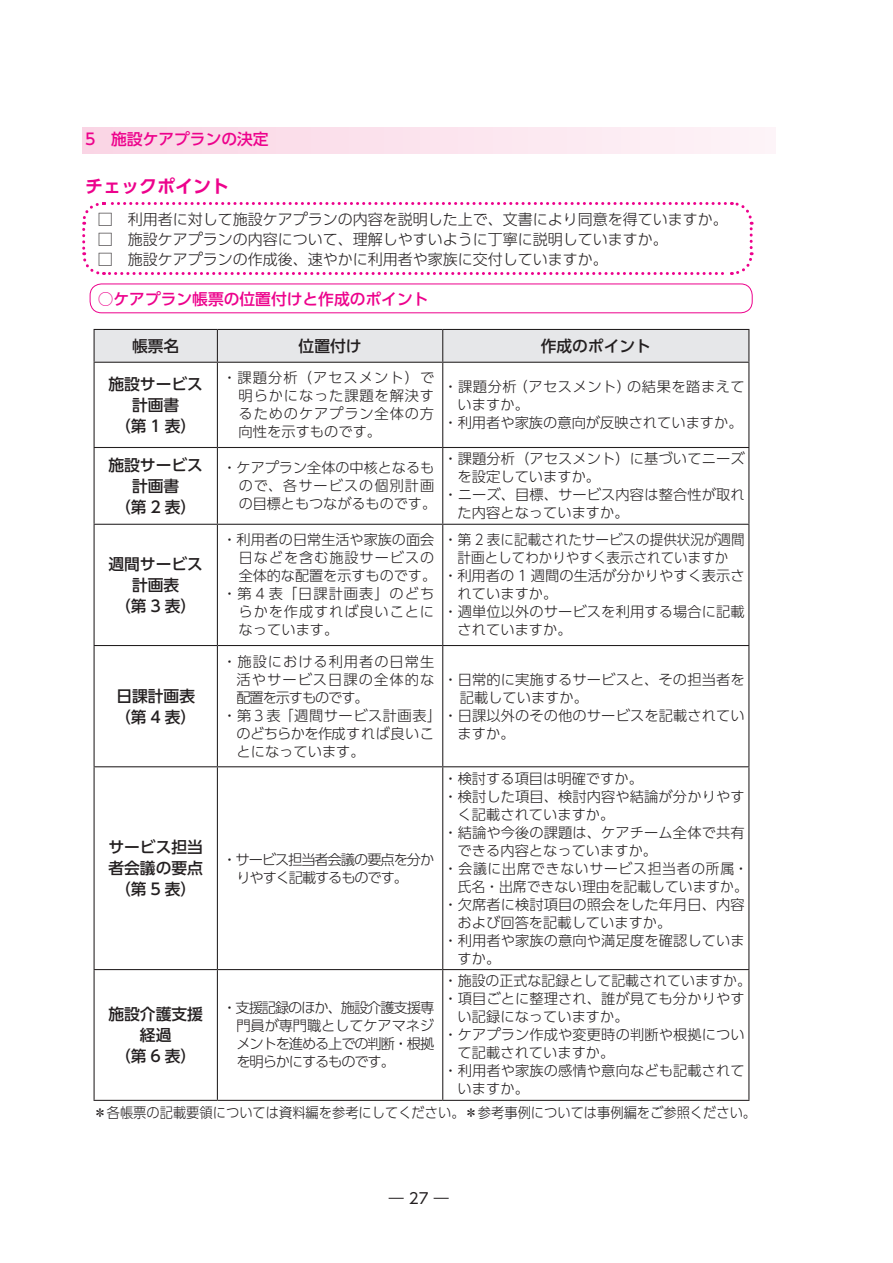
<style>
.page{position:relative;width:893px;height:1263px;background:#fff}
.page>*{position:absolute;margin:0;border:0;box-sizing:border-box;transform-origin:0 0}
.t1{font:700 18px "UD Shin Go Pro De";color:#ed028c}
.t2{font:500 15.75px/21px "UD Shin Go Pro";color:#231f20;text-align:center}
.t3{font:500 15.75px "UD Shin Go Pro";color:#ed028c}
.t4{font:300 15px/19.8px "UD Shin Go Pro";color:#231f20}
.t5{font:15px "UD Shin Go Pro";color:#231f20}
.t6{font:300 14.25px/18px "UD Shin Go Pro";color:#231f20;text-align:justify}
.t7{font:300 14.25px "UD Shin Go Pro";color:#231f20;scale:.93 1}
.t8{font:300 14.25px/18px "UD Shin Go Pro";letter-spacing:-.075em;color:#231f20}
.t9{font:300 14.25px "UD Shin Go Pro";letter-spacing:.07em;color:#231f20}
.t10{font:300 14.25px "UD Shin Go Pro";letter-spacing:.035em;color:#231f20}
.t11{font:300 14.25px "UD Shin Go Pro";letter-spacing:.055em;color:#231f20}
.t12{font:300 14.25px "UD Shin Go Pro";color:#231f20;scale:.95 1}
.t13{font:300 14.25px "UD Shin Go Pro";letter-spacing:.065em;color:#231f20}
.t14{font:300 14.25px "UD Shin Go Pro";letter-spacing:-.045em;color:#231f20}
.t15{font:300 14.25px "UD Shin Go Pro";letter-spacing:.06em;color:#231f20}
.t16{font:300 14.25px "UD Shin Go Pro";letter-spacing:.075em;color:#231f20}
.t17{font:300 14.25px "UD Shin Go Pro";letter-spacing:-.08em;color:#231f20}
</style>
<div class="page">
<svg style="left:82px;top:202px;width:672px;height:73px"></svg>
<div style="left:90px;top:283px;width:663px;height:30px;border:1px solid #ed028c;border-radius:12px"></div>
<div style="left:82px;top:128px;width:693px;height:25px;background:linear-gradient(to right,#fad5e4,#fdf3f7)"></div>
<div style="left:95px;top:330px;width:653px;height:32px;background:#e6e7e9"></div>
<hr style="left:94px;top:329px;width:123px;height:1px;background:#231f20">
<hr style="left:94px;top:330px;width:1px;height:32px;background:#231f20">
<hr style="left:217px;top:329px;width:226px;height:1px;background:#231f20">
<hr style="left:217px;top:330px;width:1px;height:32px;background:#231f20">
<hr style="left:443px;top:329px;width:306px;height:1px;background:#231f20">
<hr style="left:442px;top:330px;width:1px;height:32px;background:#231f20">
<hr style="left:748px;top:330px;width:1px;height:32px;background:#231f20">
<hr style="left:94px;top:362px;width:123px;height:1px;background:#231f20">
<hr style="left:94px;top:363px;width:1px;height:84px;background:#231f20">
<hr style="left:217px;top:362px;width:226px;height:1px;background:#231f20">
<hr style="left:217px;top:363px;width:1px;height:84px;background:#231f20">
<hr style="left:443px;top:362px;width:306px;height:1px;background:#231f20">
<hr style="left:442px;top:363px;width:1px;height:84px;background:#231f20">
<hr style="left:748px;top:363px;width:1px;height:84px;background:#231f20">
<hr style="left:94px;top:447px;width:123px;height:1px;background:#231f20">
<hr style="left:94px;top:448px;width:1px;height:76px;background:#231f20">
<hr style="left:217px;top:447px;width:226px;height:1px;background:#231f20">
<hr style="left:217px;top:448px;width:1px;height:76px;background:#231f20">
<hr style="left:443px;top:447px;width:306px;height:1px;background:#231f20">
<hr style="left:442px;top:448px;width:1px;height:76px;background:#231f20">
<hr style="left:748px;top:448px;width:1px;height:76px;background:#231f20">
<hr style="left:94px;top:524px;width:123px;height:1px;background:#231f20">
<hr style="left:94px;top:525px;width:1px;height:120px;background:#231f20">
<hr style="left:217px;top:524px;width:226px;height:1px;background:#231f20">
<hr style="left:217px;top:525px;width:1px;height:120px;background:#231f20">
<hr style="left:443px;top:524px;width:306px;height:1px;background:#231f20">
<hr style="left:442px;top:525px;width:1px;height:120px;background:#231f20">
<hr style="left:748px;top:525px;width:1px;height:120px;background:#231f20">
<hr style="left:94px;top:645px;width:123px;height:1px;background:#231f20">
<hr style="left:94px;top:646px;width:1px;height:120px;background:#231f20">
<hr style="left:217px;top:645px;width:226px;height:1px;background:#231f20">
<hr style="left:217px;top:646px;width:1px;height:120px;background:#231f20">
<hr style="left:443px;top:645px;width:306px;height:1px;background:#231f20">
<hr style="left:442px;top:646px;width:1px;height:120px;background:#231f20">
<hr style="left:748px;top:646px;width:1px;height:120px;background:#231f20">
<hr style="left:94px;top:766px;width:123px;height:1px;background:#231f20">
<hr style="left:94px;top:767px;width:1px;height:202px;background:#231f20">
<hr style="left:217px;top:766px;width:226px;height:1px;background:#231f20">
<hr style="left:217px;top:767px;width:1px;height:202px;background:#231f20">
<hr style="left:443px;top:766px;width:306px;height:1px;background:#231f20">
<hr style="left:442px;top:767px;width:1px;height:202px;background:#231f20">
<hr style="left:748px;top:767px;width:1px;height:202px;background:#231f20">
<hr style="left:94px;top:969px;width:123px;height:1px;background:#231f20">
<hr style="left:94px;top:970px;width:1px;height:130px;background:#231f20">
<hr style="left:217px;top:969px;width:226px;height:1px;background:#231f20">
<hr style="left:217px;top:970px;width:1px;height:130px;background:#231f20">
<hr style="left:443px;top:969px;width:306px;height:1px;background:#231f20">
<hr style="left:442px;top:970px;width:1px;height:130px;background:#231f20">
<hr style="left:748px;top:970px;width:1px;height:130px;background:#231f20">
<hr style="left:94px;top:1100px;width:123px;height:1px;background:#231f20">
<hr style="left:217px;top:1100px;width:226px;height:1px;background:#231f20">
<hr style="left:443px;top:1100px;width:306px;height:1px;background:#231f20">
<p class="t3" style="left:85px;top:126px;width:185px">5　施設ケアプランの決定</p>
<p class="t1" style="left:85px;top:172px;width:145px">チェックポイント</p>
<p class="t4" style="left:98px;top:209px;width:631px">□　利用者に対して施設ケアプランの内容を説明した上で、文書により同意を得ていますか。□　施設ケアプランの内容について、理解しやすいように丁寧に説明していますか。<br>□　施設ケアプランの作成後、速やかに利用者や家族に交付していますか。</p>
<p class="t3" style="left:98px;top:286px;width:332px">○ケアプラン帳票の位置付けと作成のポイント</p>
<p class="t2" style="left:132px;top:335px;width:49px">帳票名</p>
<p class="t2" style="left:299px;top:335px;width:64px">位置付け</p>
<p class="t2" style="left:541px;top:335px;width:112px">作成のポイント</p>
<p class="t2" style="left:108px;top:373px;width:96px">施設サービス計画書<br>（第 1 表）</p>
<p class="t6" style="left:239px;top:368px;width:197px;text-indent:-16px">・課題分析（アセスメント）で明らかになった課題を解決するためのケアプラン全体の方向性を示すものです。</p>
<p class="t10" style="left:443px;top:375px;width:303px">・課題分析（アセスメント）の結果を踏まえて</p>
<p class="t6" style="left:458px;top:395px;width:73px">いますか。</p>
<p class="t6" style="left:443px;top:413px;width:301px">・利用者や家族の意向が反映されていますか。</p>
<p class="t2" style="left:108px;top:454px;width:96px">施設サービス計画書<br>（第 2 表）</p>
<p class="t6" style="left:239px;top:458px;width:199px;text-align:left;text-indent:-16px">・ケアプラン全体の中核となるもので、各サービスの個別計画の目標ともつながるものです。</p>
<p class="t2" style="left:108px;top:553px;width:96px">週間サービス計画表<br>（第 3 表）</p>
<p class="t6" style="left:222px;top:530px;width:213px">・利用者の日常生活や家族の面会</p>
<p class="t9" style="left:239px;top:546px;width:197px">日などを含む施設サービスの</p>
<p class="t6" style="left:239px;top:566px;width:199px">全体的な配置を示すものです。</p>
<p class="t9" style="left:222px;top:582px;width:213px">・第 4 表「日課計画表」のどち</p>
<p class="t15" style="left:239px;top:600px;width:197px">らかを作成すれば良いことに</p>
<p class="t6" style="left:239px;top:620px;width:101px">なっています。</p>
<p class="t6" style="left:443px;top:449px;width:303px">・課題分析（アセスメント）に基づいてニーズ</p>
<p class="t6" style="left:458px;top:467px;width:144px">を設定していますか。</p>
<p class="t6" style="left:443px;top:485px;width:303px">・ニーズ、目標、サービス内容は整合性が取れ</p>
<p class="t6" style="left:458px;top:503px;width:172px">た内容となっていますか。</p>
<p class="t6" style="left:443px;top:530px;width:303px">・第 2 表に記載されたサービスの提供状況が週間</p>
<p class="t12" style="left:458px;top:546px;width:286px">計画としてわかりやすく表示されていますか</p>
<p class="t6" style="left:443px;top:566px;width:303px">・利用者の 1 週間の生活が分かりやすく表示さ</p>
<p class="t6" style="left:458px;top:584px;width:101px">れていますか。</p>
<p class="t6" style="left:443px;top:602px;width:303px">・週単位以外のサービスを利用する場合に記載</p>
<p class="t6" style="left:458px;top:620px;width:115px">されていますか。</p>
<p class="t2" style="left:115px;top:685px;width:83px;text-align:left">日課計画表（第 4 表）</p>
<p class="t2" style="left:108px;top:836px;width:96px">サービス担当者会議の要点（第 5 表）</p>
<p class="t13" style="left:222px;top:650px;width:213px">・施設における利用者の日常生</p>
<p class="t16" style="left:237px;top:668px;width:199px">活やサービス日課の全体的な</p>
<p class="t17" style="left:237px;top:686px;width:134px">配置を示すものです。</p>
<p class="t6" style="left:222px;top:706px;width:524px">・第 3 表「週間サービス計画表」・日課以外のその他のサービスを記載されてい</p>
<p class="t14" style="left:237px;top:722px;width:199px">のどちらかを作成すれば良いこ</p>
<p class="t6" style="left:237px;top:742px;width:130px">とになっています。</p>
<p class="t6" style="left:460px;top:670px;width:286px;text-indent:-16px">・日常的に実施するサービスと、その担当者を記載していますか。</p>
<p class="t6" style="left:458px;top:724px;width:58px">ますか。</p>
<p class="t8" style="left:237px;top:850px;width:199px;text-indent:-14px">・サービス担当者会議の要点を分かりやすく記載するものです。</p>
<p class="t6" style="left:443px;top:769px;width:201px">・検討する項目は明確ですか。</p>
<p class="t6" style="left:443px;top:787px;width:303px">・検討した項目、検討内容や結論が分かりやす</p>
<p class="t6" style="left:458px;top:805px;width:158px">く記載されていますか。</p>
<p class="t6" style="left:443px;top:823px;width:303px">・結論や今後の課題は、ケアチーム全体で共有</p>
<p class="t6" style="left:458px;top:841px;width:201px">できる内容となっていますか。</p>
<p class="t11" style="left:443px;top:857px;width:306px">・会議に出席できないサービス担当者の所属・</p>
<p class="t6" style="left:458px;top:877px;width:292px">氏名・出席できない理由を記載していますか。</p>
<p class="t6" style="left:443px;top:895px;width:303px">・欠席者に検討項目の照会をした年月日、内容</p>
<p class="t6" style="left:458px;top:913px;width:215px">および回答を記載していますか。</p>
<p class="t6" style="left:443px;top:931px;width:303px">・利用者や家族の意向や満足度を確認していま</p>
<p class="t6" style="left:458px;top:949px;width:44px">すか。</p>
<p class="t6" style="left:443px;top:971px;width:309px">・施設の正式な記録として記載されていますか。</p>
<p class="t6" style="left:443px;top:989px;width:303px">・項目ごとに整理され、誰が見ても分かりやす</p>
<p class="t6" style="left:458px;top:1007px;width:172px">い記録になっていますか。</p>
<p class="t6" style="left:443px;top:1025px;width:303px">・ケアプラン作成や変更時の判断や根拠につい</p>
<p class="t6" style="left:458px;top:1043px;width:158px">て記載されていますか。</p>
<p class="t6" style="left:443px;top:1061px;width:303px">・利用者や家族の感情や意向なども記載されて</p>
<p class="t6" style="left:458px;top:1079px;width:73px">いますか。</p>
<p class="t7" style="left:94px;top:1101px;width:714px">＊各帳票の記載要領については資料編を参考にしてください。＊参考事例については事例編をご参照ください。</p>
<p class="t2" style="left:108px;top:1003px;width:96px">施設介護支援経過<br>（第 6 表）</p>
<p class="t6" style="left:237px;top:998px;width:199px;text-indent:-14px">・支援記録のほか、施設介護支援専門員が専門職としてケアマネジメントを進める上での判断・根拠を明らかにするものです。</p>
<p class="t5" style="left:389px;top:1186px;width:61px">― 27 ―</p>
</div>
